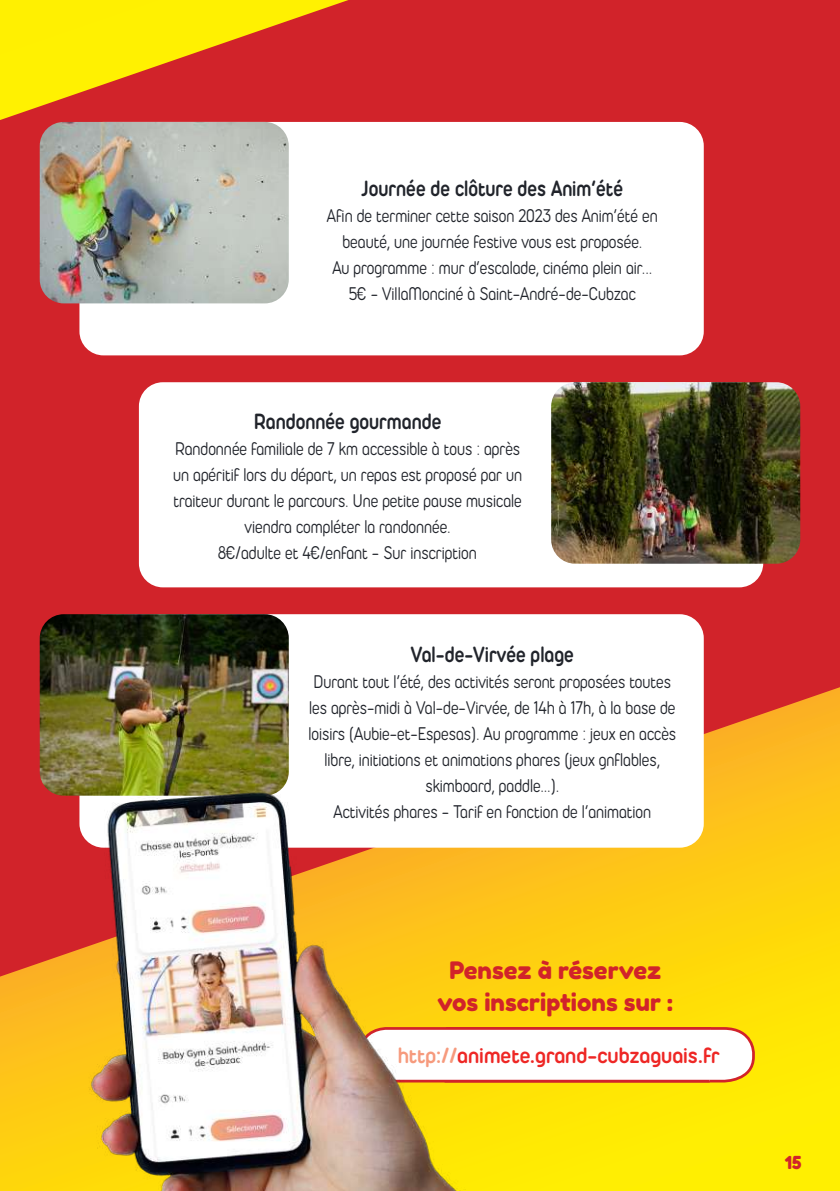
<style>
.page{position:relative;width:840px;height:1191px;background:#fff}
.page>*{position:absolute;margin:0;border:0;box-sizing:border-box;transform-origin:0 0}
.t1{font:700 24px "Duepuntozero Pro";color:#21242b;scale:.9 1}
.t2{font:24px/32px "Fredoka One";color:#d1232a;text-align:center}
.t3{font:700 24px "Duepuntozero Pro";color:#ee2725}
.t4{font:20px/26px "Duepuntozero Pro";color:#21242b;text-align:center;scale:.9 1}
.t5{font:17.8px "Fredoka One";color:#d1232a}
.s1{color:#f69a7d}
</style>
<div class="page">
<div style="left:0;top:0;width:839px;height:1191px;background:#d1232a"></div>
<svg style="left:0;top:687px;width:839px;height:504px"></svg>
<svg style="left:0;top:0;width:348px;height:120px"></svg>
<div style="left:79px;top:122px;width:624px;height:233px;background:#fff;border-radius:24px"></div>
<img style="left:40px;top:122px;width:248px;height:181px">
<div style="left:79px;top:614px;width:624px;height:233px;background:#fff;border-radius:24px"></div>
<img style="left:40px;top:614px;width:248px;height:181px">
<div style="left:139px;top:382px;width:623px;height:205px;background:#fff;border-radius:24px"></div>
<img style="left:551px;top:382px;width:248px;height:182px">
<svg style="left:648px;top:1025px;width:107px;height:58px;background:#f9e4cf"></svg>
<img style="left:53px;top:725px;width:595px;height:466px">
<p class="t1" style="left:361px;top:169px;width:292px">Journée de clôture des Anim’été</p>
<p class="t4" style="left:327px;top:202px;width:369px">Afin de terminer cette saison 2023 des Anim’été en beauté, une journée festive vous est proposée.<br>Au programme : mur d’escalade, cinéma plein air...<br>5€ - VillaMonciné à Saint-André-de-Cubzac</p>
<p class="t1" style="left:254px;top:402px;width:210px">Randonnée gourmande</p>
<p class="t4" style="left:173px;top:435px;width:389px">Randonnée familiale de 7 km accessible à tous : après un apéritif lors du départ, un repas est proposé par un traiteur durant le parcours. Une petite pause musicale viendra compléter la randonnée.<br>8€/adulte et 4€/enfant - Sur inscription</p>
<p class="t1" style="left:410px;top:635px;width:182px">Val-de-Virvée plage</p>
<p class="t4" style="left:308px;top:669px;width:410px">Durant tout l’été, des activités seront proposées toutes les après-midi à Val-de-Virvée, de 14h à 17h, à la base de loisirs (Aubie-et-Espesas). Au programme : jeux en accès libre, initiations et animations phares (jeux gnflables, skimboard, paddle...).<br>Activités phares - Tarif en fonction de l’animation</p>
<p class="t2" style="left:437px;top:954px;width:237px">Pensez à réservez vos inscriptions sur :</p>
<p class="t3" style="left:397px;top:1036px;width:323px"><span class="s1">http://</span>animete.grand-cubzaguais.fr</p>
<p class="t5" style="left:784px;top:1151px;width:18px">15</p>
</div>
